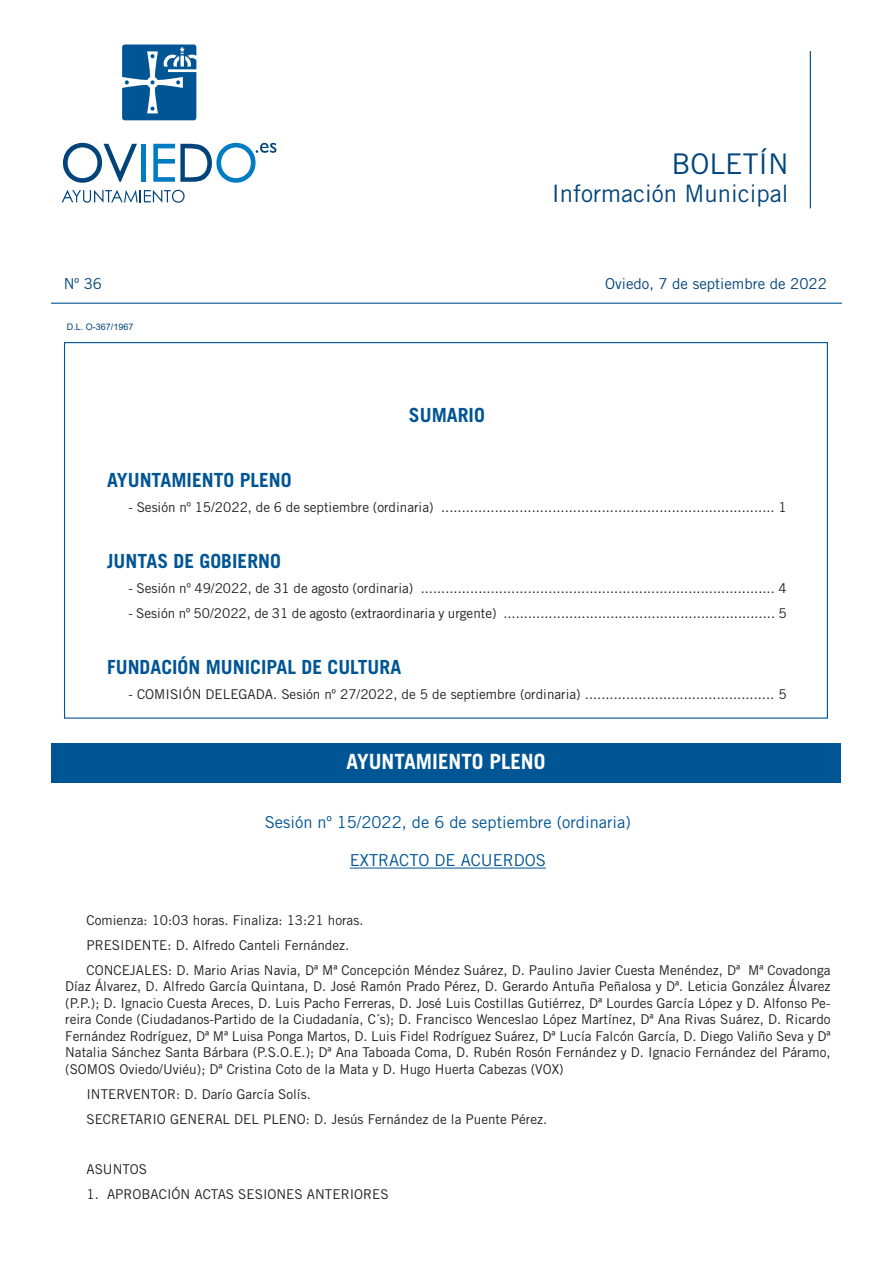
<style>
.page{position:relative;width:893px;height:1263px;background:#fff}
.page>*{position:absolute;margin:0;border:0;box-sizing:border-box;transform-origin:0 0}
.t1{font:28.5px "Trade Gothic LT Std";color:#00447b}
.t2{font:24px "Trade Gothic LT Std";color:#00447b}
.t3{font:700 21px "Trade Gothic LT Std";color:#fff}
.t4{font:700 19.5px "Trade Gothic LT Std";color:#005595}
.t5{font:16.5px "Trade Gothic LT Std";color:#005595}
.t6{font:15px "Trade Gothic LT Std";color:#00447b}
.t7{font:13.5px/16.5px "Trade Gothic LT Std";color:#231f20}
.t8{font:9px "Arial";color:#00447b}
</style>
<div class="page">
<hr style="left:810px;top:51px;width:1px;height:157px;background:#00447b">
<hr style="left:51px;top:303px;width:791px;height:1px;background:#005595">
<svg style="left:122px;top:45px;width:74px;height:75px;background:#3175a9"></svg>
<svg style="left:63px;top:143px;width:74px;height:40px"></svg>
<div style="left:141px;top:144px;width:5px;height:38px;background:#007cc2"></div>
<svg style="left:153px;top:143px;width:123px;height:40px"></svg>
<svg style="left:62px;top:190px;width:123px;height:13px"></svg>
<hr style="left:350px;top:868px;width:196px;height:1px;background:#005595">
<div style="left:51px;top:743px;width:790px;height:39px;background:#005595"></div>
<h1 class="t1" style="left:671px;top:146px;width:119px">BOLETÍN</h1>
<h2 class="t2" style="left:552px;top:179px;width:238px">Información Municipal</h2>
<p class="t6" style="left:64px;top:275px;width:40px">Nº 36</p>
<p class="t6" style="left:605px;top:275px;width:223px">Oviedo, 7 de septiembre de 2022</p>
<p class="t8" style="left:67px;top:320px;width:68px">D.L. O-367/1967</p>
<h3 class="t4" style="left:409px;top:403px;width:77px">SUMARIO</h3>
<h3 class="t4" style="left:107px;top:468px;width:186px">AYUNTAMIENTO PLENO</h3>
<p class="t7" style="left:128px;top:499px;width:660px">- Sesión nº 15/2022, de 6 de septiembre (ordinaria) ................................................................................. 1</p>
<h3 class="t4" style="left:107px;top:549px;width:175px">JUNTAS DE GOBIERNO</h3>
<p class="t7" style="left:128px;top:580px;width:660px">- Sesión nº 49/2022, de 31 de agosto (ordinaria) ...................................................................................... 4</p>
<p class="t7" style="left:128px;top:605px;width:660px">- Sesión nº 50/2022, de 31 de agosto (extraordinaria y urgente) .................................................................. 5</p>
<h3 class="t4" style="left:107px;top:655px;width:296px">FUNDACIÓN MUNICIPAL DE CULTURA</h3>
<p class="t7" style="left:128px;top:686px;width:660px">- COMISIÓN DELEGADA. Sesión nº 27/2022, de 5 de septiembre (ordinaria) .............................................. 5</p>
<h3 class="t3" style="left:347px;top:748px;width:200px">AYUNTAMIENTO PLENO</h3>
<p class="t5" style="left:265px;top:812px;width:368px">Sesión nº 15/2022, de 6 de septiembre (ordinaria)</p>
<p class="t5" style="left:350px;top:850px;width:198px">EXTRACTO DE ACUERDOS</p>
<p class="t7" style="left:86px;top:907px;width:746px;line-height:25px">Comienza: 10:03 horas. Finaliza: 13:21 horas.<br>PRESIDENTE: D. Alfredo Canteli Fernández.<br>CONCEJALES: D. Mario Arias Navia, Dª Mª Concepción Méndez Suárez, D. Paulino Javier Cuesta Menéndez, Dª Mª Covadonga</p>
<p class="t7" style="left:65px;top:978px;width:767px;text-align:justify">Díaz Álvarez, D. Alfredo García Quintana, D. José Ramón Prado Pérez, D. Gerardo Antuña Peñalosa y Dª. Leticia González Álvarez (P.P.); D. Ignacio Cuesta Areces, D. Luis Pacho Ferreras, D. José Luis Costillas Gutiérrez, Dª Lourdes García López y D. Alfonso Pe&shy;reira Conde (Ciudadanos-Partido de la Ciudadanía, C´s); D. Francisco Wenceslao López Martínez, Dª Ana Rivas Suárez, D. Ricardo Fernández Rodríguez, Dª Mª Luisa Ponga Martos, D. Luis Fidel Rodríguez Suárez, Dª Lucía Falcón García, D. Diego Valiño Seva y Dª Natalia Sánchez Santa Bárbara (P.S.O.E.); Dª Ana Taboada Coma, D. Rubén Rosón Fernández y D. Ignacio Fernández del Páramo, (SOMOS Oviedo/Uviéu); Dª Cristina Coto de la Mata y D. Hugo Huerta Cabezas (VOX)</p>
<p class="t7" style="left:86px;top:1081px;width:462px;line-height:25px">INTERVENTOR: D. Darío García Solís.<br>SECRETARIO GENERAL DEL PLENO: D. Jesús Fernández de la Puente Pérez.</p>
<p class="t7" style="left:86px;top:1161px;width:62px">ASUNTOS</p>
<p class="t7" style="left:86px;top:1186px;width:304px">1. APROBACIÓN ACTAS SESIONES ANTERIORES</p>
</div>
